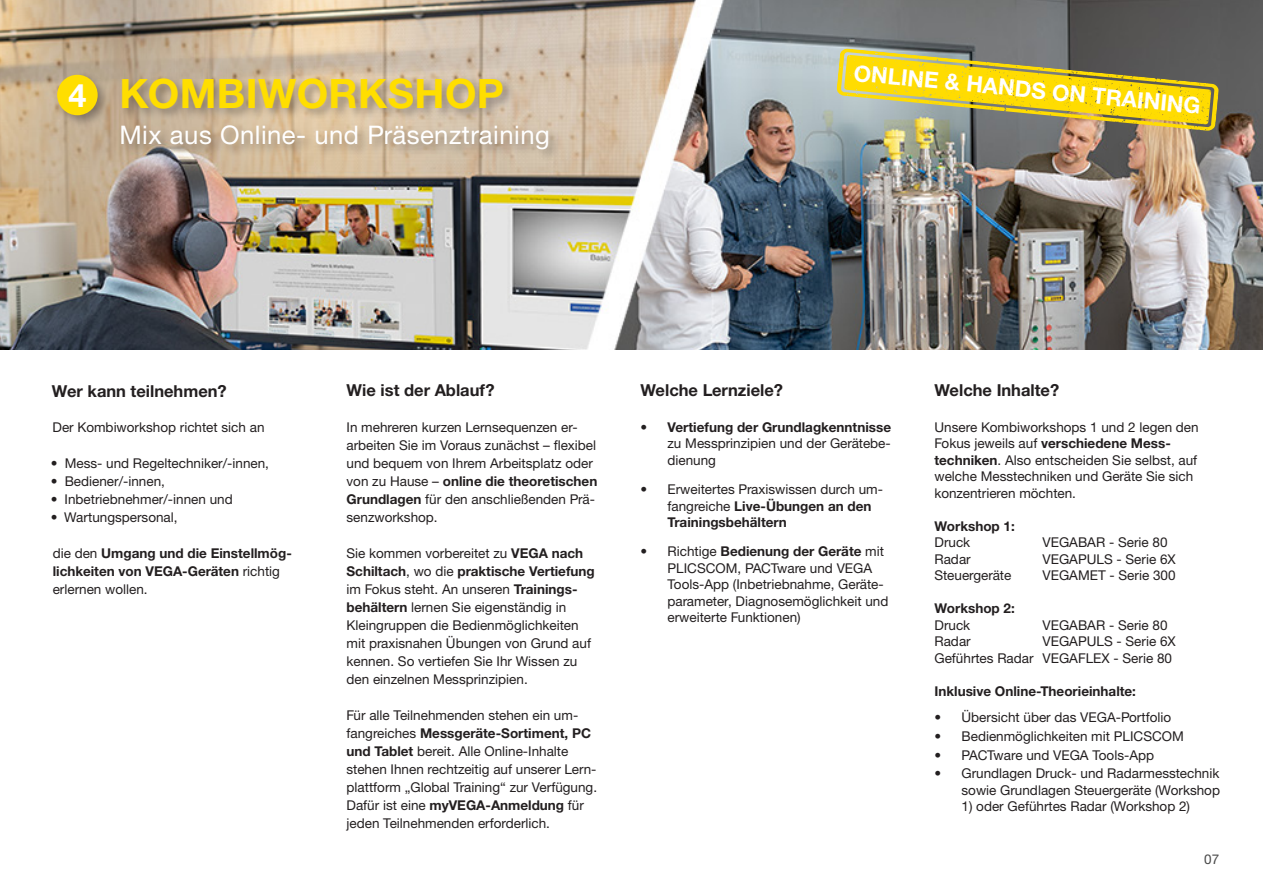
<style>
.page{position:relative;width:1263px;height:893px;background:#fff}
.page>*{position:absolute;margin:0;border:0;box-sizing:border-box;transform-origin:0 0}
._2_Headline_page_24pt_DE{font:700 40.5px "Helvetica Neue LTW1 G";letter-spacing:.01em;color:#ffde00}
.TitelÜberschrift{font:700 32.4px "Helvetica Neue LTW1 G";color:#fff}
._2_Headline_page_24pt_DE-2{font:25.65px "Helvetica Neue LTW1 G";letter-spacing:.02em;color:#fff}
.t1{font:700 22.5px "Helvetica Neue LTW1 G";color:#fff}
.Absatzformat_1{font:700 16.5px "Helvetica Neue LTW1 G";color:#231f20}
._1_Body_text_80K_DE{font:13.5px/18px "Helvetica Neue LTW1 G";color:#231f20}
._1_Body_text_80K_DE-2{font:700 13.5px/18px "Helvetica Neue LTW1 G";color:#231f20}
.t2{font:13.5px "Helvetica Neue LTW1 G";color:#484848}
.s1{font-weight:400}
.s2{font-weight:700}
</style>
<div class="page">
<img style="left:0;top:0;width:1263px;height:349px">
<svg style="left:836px;top:48px;width:383px;height:83px"></svg>
<div style="left:54px;top:72px;width:507px;height:90px;background:#231f20;opacity:.4"></div>
<div style="left:57px;top:75px;width:41px;height:40px;background:#ffde00;border-radius:50%"></div>
<p class="TitelÜberschrift" style="left:68px;top:75px;width:20px">4</p>
<p class="_2_Headline_page_24pt_DE" style="left:119px;top:69px;width:386px">KOMBIWORKSHOP</p>
<p class="_2_Headline_page_24pt_DE-2" style="left:119px;top:119px;width:432px">Mix aus Online- und Präsenztraining</p>
<p class="t1" style="left:855px;top:60px;width:350px;rotate:5deg">ONLINE &amp; HANDS ON TRAINING</p>
<p class="Absatzformat_1" style="left:52px;top:381px;width:176px">Wer kann teilnehmen?</p>
<p class="Absatzformat_1" style="left:346px;top:380px;width:150px">Wie ist der Ablauf?</p>
<p class="Absatzformat_1" style="left:640px;top:380px;width:144px">Welche Lernziele?</p>
<p class="Absatzformat_1" style="left:934px;top:380px;width:126px">Welche Inhalte?</p>
<p class="_1_Body_text_80K_DE" style="left:53px;top:418px;width:213px">Der Kombiworkshop richtet sich an</p>
<p class="_1_Body_text_80K_DE" style="left:51px;top:454px;width:220px">• Mess- und Regeltechniker/-innen,</p>
<p class="_1_Body_text_80K_DE" style="left:51px;top:472px;width:116px">• Bediener/-innen,</p>
<p class="_1_Body_text_80K_DE" style="left:51px;top:490px;width:183px">• Inbetriebnehmer/-innen und</p>
<p class="_1_Body_text_80K_DE" style="left:51px;top:508px;width:128px">• Wartungspersonal,</p>
<p class="_1_Body_text_80K_DE-2" style="left:53px;top:544px;width:241px"><span class="s1">die den</span> Umgang und die Einstellmög&shy;lichkeiten von VEGA-Geräten <span class="s1">richtig erlernen wollen.</span></p>
<p class="_1_Body_text_80K_DE" style="left:346px;top:418px;width:252px">In mehreren kurzen Lernsequenzen er&shy;arbeiten Sie im Voraus zunächst – flexibel und bequem von Ihrem Arbeitsplatz oder von zu Hause – <span class="s2">online die theoretischen Grundlagen</span> für den anschließenden Prä&shy;senzworkshop.</p>
<p class="_1_Body_text_80K_DE" style="left:346px;top:544px;width:250px">Sie kommen vorbereitet zu <span class="s2">VEGA nach Schiltach</span>, wo die <span class="s2">praktische Vertiefung </span>im Fokus steht. An unseren <span class="s2">Trainings&shy;behältern</span> lernen Sie eigenständig in Kleingruppen die Bedienmöglichkeiten mit praxisnahen Übungen von Grund auf kennen. So vertiefen Sie Ihr Wissen zu den einzelnen Messprinzipien.</p>
<p class="_1_Body_text_80K_DE" style="left:346px;top:706px;width:252px">Für alle Teilnehmenden stehen ein um&shy;fangreiches <span class="s2">Messgeräte-Sortiment, PC und Tablet</span> bereit. Alle Online-Inhalte stehen Ihnen rechtzeitig auf unserer Lern&shy;plattform „Global Training“ zur Verfügung.<br>Dafür ist eine <span class="s2">myVEGA-Anmeldung</span> für jeden Teilnehmenden erforderlich.</p>
<p class="_1_Body_text_80K_DE" style="left:667px;top:419px;width:225px;line-height:16.5px;text-align:justify;text-indent:-27px"><span class="s2">• Vertiefung der Grundlagkenntnisse </span>zu Messprinzipien und der Gerätebe&shy;dienung</p>
<p class="_1_Body_text_80K_DE" style="left:667px;top:481px;width:217px;line-height:16.5px;text-indent:-27px">• Erweitertes Praxiswissen durch um&shy;fangreiche <span class="s2">Live-Übungen an den<br>Trainingsbehältern</span></p>
<p class="_1_Body_text_80K_DE" style="left:667px;top:543px;width:222px;line-height:16.5px;text-indent:-27px">• Richtige <span class="s2">Bedienung der Geräte</span> mit<br>PLICSCOM, PACTware und VEGA<br>Tools-App (Inbetriebnahme, Geräte&shy;parameter, Diagnosemöglichkeit und erweiterte Funktionen)</p>
<p class="_1_Body_text_80K_DE" style="left:934px;top:419px;width:266px;line-height:16.5px">Unsere Kombiworkshops 1 und 2 legen den Fokus jeweils auf <span class="s2">verschiedene Mess&shy;techniken</span>. Also entscheiden Sie selbst, auf welche Messtechniken und Geräte Sie sich konzentrieren möchten.</p>
<p class="_1_Body_text_80K_DE-2" style="left:934px;top:518px;width:82px;line-height:16.5px">Workshop 1:<br><span class="s1">Druck</span></p>
<p class="_1_Body_text_80K_DE" style="left:1042px;top:533px;width:126px">VEGABAR - Serie 80</p>
<p class="_1_Body_text_80K_DE" style="left:934px;top:550px;width:38px">Radar</p>
<p class="_1_Body_text_80K_DE" style="left:1042px;top:550px;width:135px">VEGAPULS - Serie 6X</p>
<p class="_1_Body_text_80K_DE" style="left:934px;top:566px;width:78px">Steuergeräte</p>
<p class="_1_Body_text_80K_DE" style="left:1042px;top:566px;width:135px">VEGAMET - Serie 300</p>
<p class="_1_Body_text_80K_DE-2" style="left:934px;top:600px;width:82px;line-height:16.5px">Workshop 2:<br><span class="s1">Druck</span></p>
<p class="_1_Body_text_80K_DE" style="left:1042px;top:616px;width:126px">VEGABAR - Serie 80</p>
<p class="_1_Body_text_80K_DE" style="left:934px;top:633px;width:243px;line-height:16.5px;text-align:right">VEGAPULS - Serie 6X<br>Geführtes Radar VEGAFLEX - Serie 80</p>
<p class="_1_Body_text_80K_DE-2" style="left:934px;top:682px;width:203px">Inklusive Online-Theorieinhalte:</p>
<p class="_1_Body_text_80K_DE" style="left:934px;top:708px;width:238px">• Übersicht über das VEGA-Portfolio</p>
<p class="_1_Body_text_80K_DE" style="left:934px;top:727px;width:251px">• Bedienmöglichkeiten mit PLICSCOM</p>
<p class="_1_Body_text_80K_DE" style="left:934px;top:746px;width:221px">• PACTware und VEGA Tools-App</p>
<p class="_1_Body_text_80K_DE" style="left:934px;top:765px;width:287px;line-height:16.5px;text-align:right">• Grundlagen Druck- und Radarmesstechnik sowie Grundlagen Steuergeräte (Workshop</p>
<p class="_1_Body_text_80K_DE" style="left:961px;top:797px;width:230px">1) oder Geführtes Radar (Workshop 2)</p>
<p class="_1_Body_text_80K_DE" style="left:934px;top:632px;width:38px">Radar</p>
<p class="t2" style="left:1204px;top:851px;width:17px">07</p>
</div>
